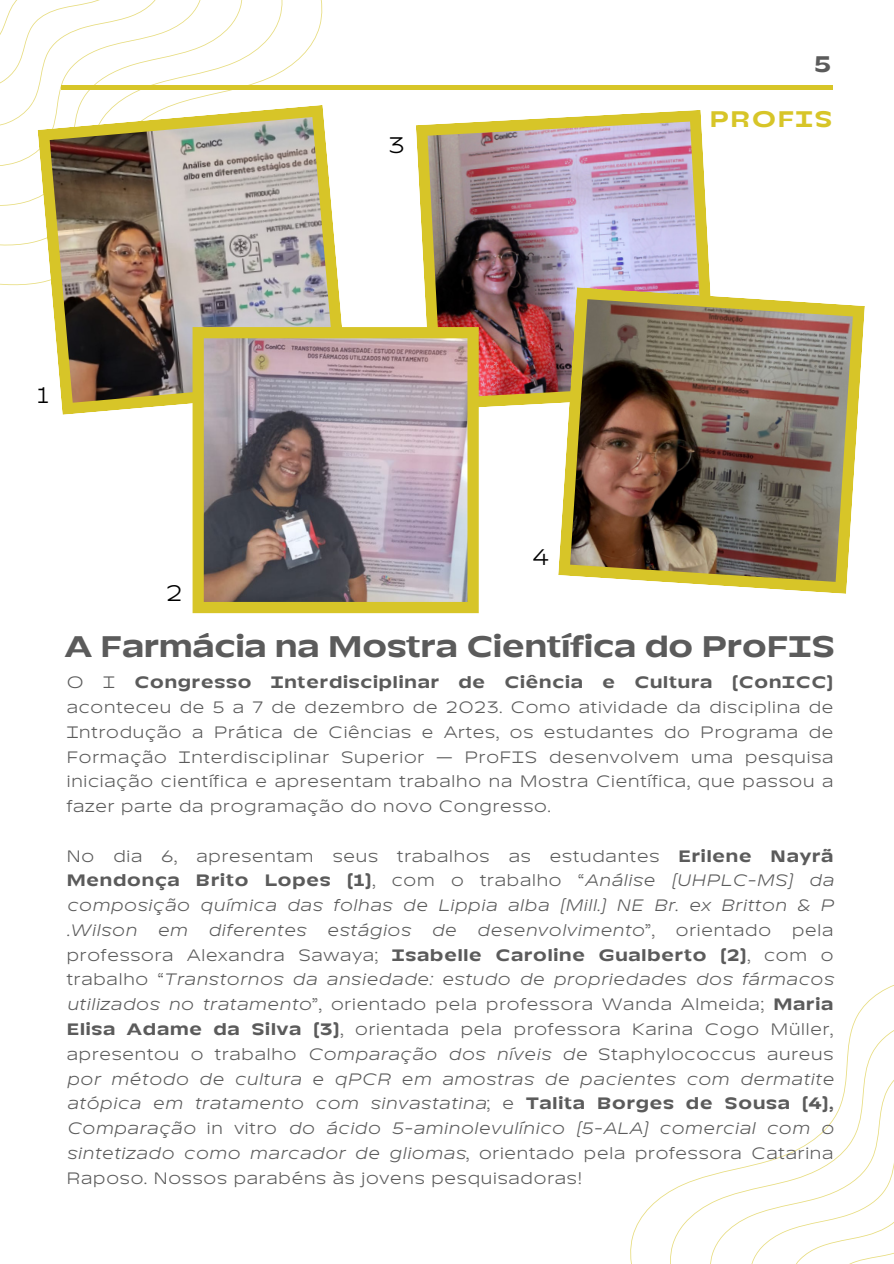
<style>
.page{position:relative;width:894px;height:1264px;background:#fff}
.page>*{position:absolute;margin:0;border:0;box-sizing:border-box;transform-origin:0 0}
.t1{font:700 29.7px "TT Runs";color:#5b5b5b}
.t2{font:700 22.5px "TT Runs";letter-spacing:.065em;color:#d7c528}
.t3{font:22.5px "TT Runs";color:#000}
.t4{font:700 22.5px "TT Runs";color:#5b5b5b}
.t5{font:italic 16.5px/24.8px "TT Runs";letter-spacing:.05em;color:#5b5b5b;text-align:justify}
.t6{font:16.5px/24.8px "TT Runs";letter-spacing:.05em;color:#5b5b5b;text-align:justify}
.s1{font-weight:700}
.s2{font-style:normal}
.s3{font-weight:700;font-style:normal}
</style>
<div class="page">
<hr style="left:61px;top:86px;width:771px;height:3px;background:#d7c528">
<svg style="left:0;top:0;width:287px;height:246px"></svg>
<svg style="left:0;top:0;width:246px;height:207px"></svg>
<svg style="left:0;top:0;width:205px;height:167px"></svg>
<svg style="left:665px;top:1015px;width:228px;height:248px"></svg>
<svg style="left:705px;top:1054px;width:188px;height:209px"></svg>
<img style="left:37px;top:105px;width:305px;height:310px">
<img style="left:416px;top:110px;width:294px;height:300px">
<img style="left:192px;top:327px;width:286px;height:286px">
<img style="left:558px;top:287px;width:306px;height:307px">
<h2 class="t3" style="left:388px;top:130px;width:17px">3</h2>
<h2 class="t4" style="left:813px;top:50px;width:18px">5</h2>
<h2 class="t2" style="left:709px;top:104px;width:124px">PROFIS</h2>
<h2 class="t3" style="left:37px;top:380px;width:13px">1</h2>
<h2 class="t3" style="left:166px;top:578px;width:17px">2</h2>
<h2 class="t3" style="left:533px;top:542px;width:17px">4</h2>
<h1 class="t1" style="left:65px;top:627px;width:771px">A Farmácia na Mostra Científica do ProFIS</h1>
<p class="t6" style="left:67px;top:670px;width:768px">O I <span class="s1">Congresso Interdisciplinar de Ciência e Cultura (ConICC) </span>aconteceu de 5 a 7 de dezembro de 2023. Como atividade da disciplina de Introdução a Prática de Ciências e Artes, os estudantes do Programa de Formação Interdisciplinar Superior — ProFIS desenvolvem uma pesquisa iniciação científica e apresentam trabalho na Mostra Científica, que passou a fazer parte da programação do novo Congresso.</p>
<p class="t5" style="left:67px;top:844px;width:768px"><span class="s2">No dia 6, apresentam seus trabalhos as estudantes</span> <span class="s3">Erilene Nayrã Mendonça Brito Lopes (1)</span><span class="s2">, com o trabalho “</span>Análise (UHPLC-MS) da composição química das folhas de Lippia alba (Mill.) NE Br. ex Britton &amp; P .Wilson</p>
<p class="t5" style="left:157px;top:918px;width:31px">em</p>
<p class="t5" style="left:208px;top:918px;width:99px">diferentes</p>
<p class="t5" style="left:327px;top:918px;width:85px">estágios</p>
<p class="t5" style="left:431px;top:918px;width:26px">de</p>
<p class="t5" style="left:477px;top:918px;width:179px">desenvolvimento<span class="s2">”,</span></p>
<p class="t6" style="left:675px;top:918px;width:97px">orientado</p>
<p class="t5" style="left:67px;top:918px;width:768px;text-indent:725px"><span class="s2">pela professora Alexandra Sawaya;</span> <span class="s3">Isabelle Caroline Gualberto (2)</span><span class="s2">, com o trabalho “</span>Transtornos da ansiedade: estudo de propriedades dos fármacos utilizados no tratamento<span class="s2">”, orientado pela professora Wanda Almeida;</span> <span class="s3">Maria Elisa Adame da Silva (3)</span><span class="s2">, orientada pela professora Karina Cogo Müller, apresentou o trabalho</span> Comparação dos níveis de <span class="s2">Staphylococcus aureus </span>por método de cultura e qPCR em amostras de pacientes com dermatite atópica em tratamento com sinvastatina<span class="s2">; e</span> <span class="s3">Talita Borges de Sousa (4), </span>Comparação <span class="s2">in vitro</span> do ácido 5-aminolevulínico (5-ALA) comercial com o sintetizado como marcador de gliomas<span class="s2">, orientado pela professora Catarina Raposo. Nossos parabéns às jovens pesquisadoras!</span></p>
</div>
